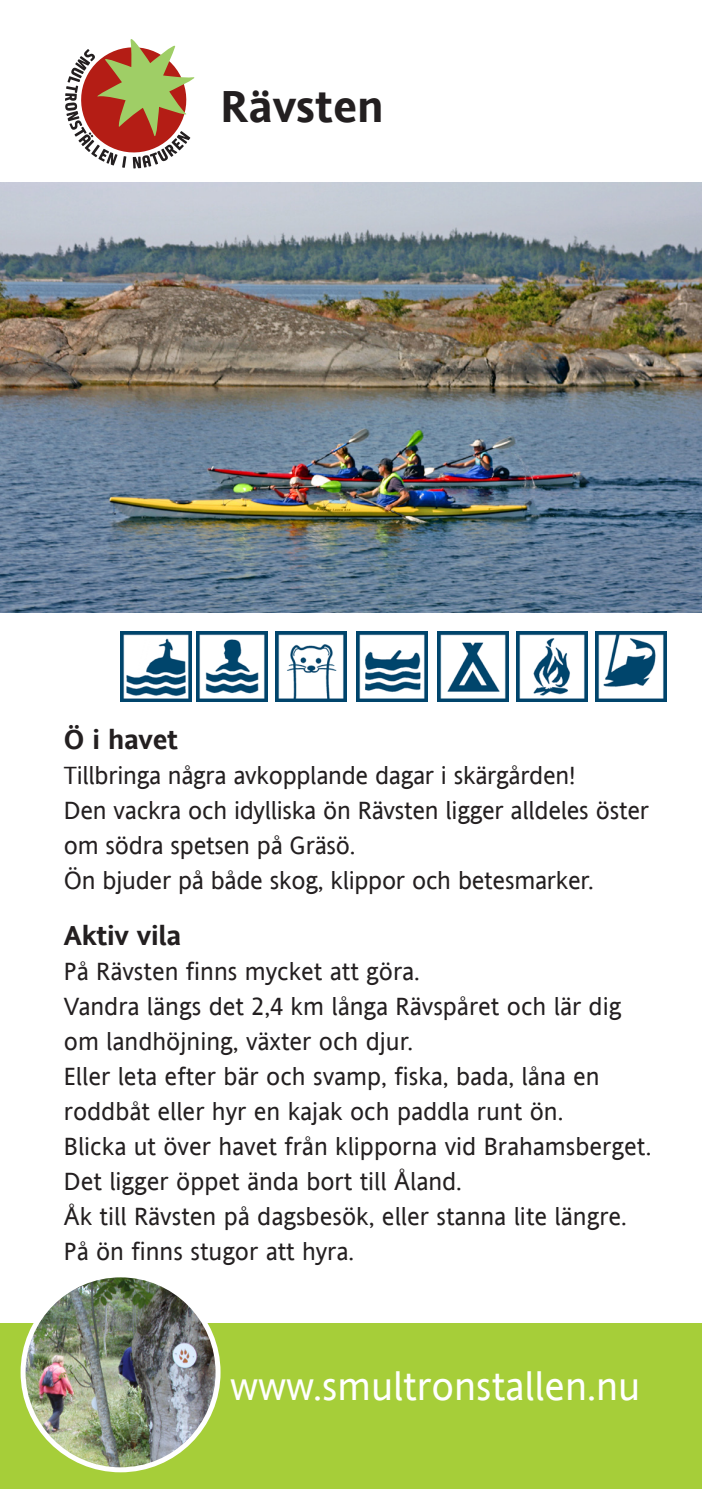
<style>
.page{position:relative;width:702px;height:1489px;background:#fff}
.page>*{position:absolute;margin:0;border:0;box-sizing:border-box;transform-origin:0 0}
.t1{font:700 45px "Andale Sans";color:#231f20}
.t2{font:40px "Andale Sans";color:#fff}
.t3{font:700 27.5px "Andale Sans";letter-spacing:-.01em;color:#231f20}
.t4{font:25px/35px "Andale Sans";color:#231f20}
</style>
<div class="page">
<div style="left:0;top:1322px;width:702px;height:166px;background:#a6ce39"></div>
<svg style="left:65px;top:39px;width:129px;height:129px"></svg>
<img style="left:0;top:182px;width:702px;height:430px">
<img style="left:23px;top:1274px;width:195px;height:195px;border-radius:97px">
<div style="left:21px;top:1272px;width:199px;height:200px;border:5px solid #fff;border-radius:50%"></div>
<img style="left:595px;top:631px;width:71px;height:71px">
<img style="left:437px;top:631px;width:71px;height:71px">
<img style="left:516px;top:631px;width:71px;height:71px">
<img style="left:356px;top:631px;width:71px;height:71px">
<img style="left:276px;top:631px;width:71px;height:71px">
<img style="left:196px;top:631px;width:71px;height:71px">
<img style="left:121px;top:631px;width:70px;height:71px">
<p class="t1" style="left:220px;top:76px;width:165px">Rävsten</p>
<p class="t3" style="left:64px;top:720px;width:116px">Ö i havet</p>
<p class="t4" style="left:64px;top:757px;width:586px">Tillbringa några avkopplande dagar i skärgården!<br>Den vackra och idylliska ön Rävsten ligger alldeles öster om södra spetsen på Gräsö.<br>Ön bjuder på både skog, klippor och betesmarker.</p>
<p class="t3" style="left:64px;top:916px;width:119px">Aktiv vila</p>
<p class="t4" style="left:64px;top:953px;width:559px">På Rävsten finns mycket att göra.<br>Vandra längs det 2,4 km långa Rävspåret och lär dig om landhöjning, växter och djur.</p>
<p class="t4" style="left:64px;top:1058px;width:589px">Eller leta efter bär och svamp, fiska, bada, låna en roddbåt eller hyr en kajak och paddla runt ön.<br>Blicka ut över havet från klipporna vid Brahamsberget.<br>Det ligger öppet ända bort till Åland.<br>Åk till Rävsten på dagsbesök, eller stanna lite längre.<br>På ön finns stugor att hyra.</p>
<p class="t2" style="left:230px;top:1358px;width:411px">www.smultronstallen.nu</p>
</div>
